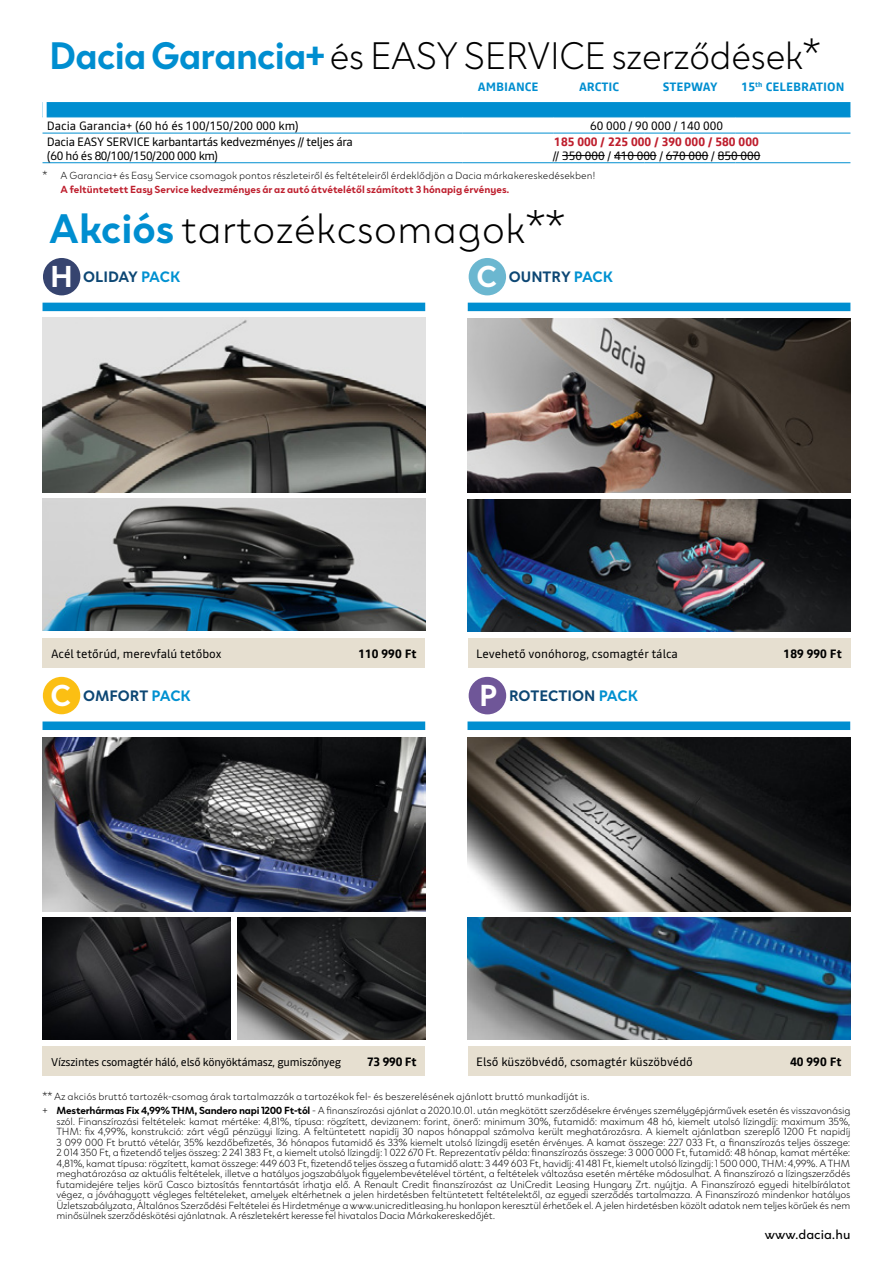
<style>
.page{position:relative;width:893px;height:1263px;background:#fff}
.page>*{position:absolute;margin:0;border:0;box-sizing:border-box;transform-origin:0 0}
.t1{font:300 42px "Dacia Spirit";color:#000}
.t2{font:300 39px "Dacia Spirit";letter-spacing:-.02em;color:#000}
.t3{font:700 15.45px "Dacia Spirit";color:#0d4774}
.t4{font:13.5px "Dacia Spirit";color:#000}
.t5{font:12px "Read";color:#000}
.t6{font:12px/13.5px "Read";letter-spacing:-.025em;color:#000}
.t7{font:700 12px "Read";color:#008ed0}
.t8{font:700 12px "Read";color:#000}
.t9{font:700 12px "Read";color:#be1e2d}
.t10{font:11.25px "Read";letter-spacing:-.02em;color:#000}
.t11{font:300 10.5px/10.5px "Dacia Spirit";color:#000;text-align:justify}
.t12{font:300 10.5px/14.7px "Dacia Spirit";letter-spacing:-.02em;color:#000}
.t13{font:700 10.5px "Dacia Spirit";color:#be1e2d}
.s1{font-weight:700;color:#008ed0}
.s2{font-size:30.75px;color:#fff}
.s3{color:#0091d1}
.s4{font-size:30.9px;color:#fff}
.s5{font-weight:700}
</style>
<div class="page">
<div style="left:43px;top:638px;width:382px;height:30px;background:#e6dfd0"></div>
<div style="left:468px;top:1046px;width:382px;height:30px;background:#e6dfd0"></div>
<div style="left:43px;top:303px;width:382px;height:8px;background:#008ed0"></div>
<div style="left:468px;top:303px;width:382px;height:8px;background:#008ed0"></div>
<div style="left:43px;top:721px;width:382px;height:9px;background:#008ed0"></div>
<div style="left:467px;top:721px;width:383px;height:9px;background:#008ed0"></div>
<div style="left:468px;top:639px;width:382px;height:29px;background:#e6dfd0"></div>
<div style="left:47px;top:102px;width:803px;height:15px;background:#008ed0"></div>
<hr style="left:43px;top:117px;width:420px;height:1px;background:#008ed0">
<hr style="left:463px;top:117px;width:91px;height:1px;background:#008ed0">
<hr style="left:554px;top:117px;width:91px;height:1px;background:#008ed0">
<hr style="left:645px;top:117px;width:91px;height:1px;background:#008ed0">
<hr style="left:736px;top:117px;width:114px;height:1px;background:#008ed0">
<hr style="left:43px;top:133px;width:420px;height:1px;background:#008ed0">
<hr style="left:463px;top:133px;width:91px;height:1px;background:#008ed0">
<hr style="left:554px;top:133px;width:91px;height:1px;background:#008ed0">
<hr style="left:645px;top:133px;width:91px;height:1px;background:#008ed0">
<hr style="left:736px;top:133px;width:114px;height:1px;background:#008ed0">
<hr style="left:43px;top:162px;width:420px;height:1px;background:#008ed0">
<hr style="left:463px;top:162px;width:91px;height:1px;background:#008ed0">
<hr style="left:554px;top:162px;width:91px;height:1px;background:#008ed0">
<hr style="left:645px;top:162px;width:91px;height:1px;background:#008ed0">
<hr style="left:736px;top:162px;width:114px;height:1px;background:#008ed0">
<hr style="left:43px;top:96px;width:4px;height:36px;background:#fff">
<hr style="left:562px;top:155px;width:43px;height:1px;background:#000">
<hr style="left:614px;top:155px;width:43px;height:1px;background:#000">
<hr style="left:666px;top:155px;width:42px;height:1px;background:#000">
<hr style="left:718px;top:155px;width:42px;height:1px;background:#000">
<img style="left:43px;top:499px;width:382px;height:131px">
<img style="left:43px;top:318px;width:382px;height:174px">
<img style="left:468px;top:499px;width:382px;height:132px">
<img style="left:468px;top:319px;width:382px;height:174px">
<img style="left:43px;top:737px;width:382px;height:174px">
<img style="left:43px;top:917px;width:188px;height:122px">
<img style="left:237px;top:917px;width:188px;height:122px">
<img style="left:468px;top:738px;width:382px;height:174px">
<img style="left:468px;top:918px;width:382px;height:122px">
<div style="left:469px;top:677px;width:37px;height:37px;background:#6f5698;border-radius:50%"></div>
<div style="left:43px;top:677px;width:37px;height:37px;background:#fbbf13;border-radius:50%"></div>
<div style="left:469px;top:258px;width:37px;height:37px;background:#6bb7d0;border-radius:50%"></div>
<div style="left:43px;top:258px;width:37px;height:37px;background:#36446f;border-radius:50%"></div>
<div style="left:43px;top:1046px;width:382px;height:30px;background:#e6dfd0"></div>
<h2 class="t2" style="left:49px;top:33px;width:773px"><span class="s1">Dacia Garancia+</span> és EASY SERVICE szerződések*</h2>
<p class="t7" style="left:478px;top:79px;width:60px">AMBIANCE</p>
<p class="t7" style="left:579px;top:79px;width:42px">ARCTI C</p>
<p class="t7" style="left:663px;top:79px;width:49px">STEPWAY</p>
<p class="t7" style="left:742px;top:79px;width:83px">15<sup>TH</sup> CELEBRATION</p>
<p class="t5" style="left:47px;top:117px;width:253px">Dacia Garancia+ (60 hó és 100/150/200 000 km)</p>
<p class="t5" style="left:590px;top:117px;width:134px">60 000 / 90 000 / 140 000</p>
<p class="t6" style="left:47px;top:135px;width:308px">Dacia EASY SERVICE karbantartás kedvezményes // teljes ára (60 hó és 80/100/150/200 000 km)</p>
<p class="t9" style="left:554px;top:133px;width:206px">185 000 / 225 000 / 390 000 / 580 000</p>
<p class="t5" style="left:553px;top:147px;width:209px">// 350 000 / 410 000 / 670 000 / 850 000</p>
<p class="t11" style="left:43px;top:170px;width:555px">* A Garancia+ és Easy Service csomagok pontos részleteiről és feltételeiről érdeklődjön a Dacia márkakereskedésekben!</p>
<p class="t13" style="left:61px;top:182px;width:450px">A feltüntetett Easy Service kedvezményes ár az autó átvételétől számított 3 hónapig érvényes.</p>
<h1 class="t1" style="left:49px;top:204px;width:517px"><span class="s1">Akciós</span> tartozékcsomagok**</h1>
<h3 class="t3" style="left:50px;top:268px;width:132px"><span class="s2">H</span> OLIDAY <span class="s3">PACK</span></h3>
<h3 class="t3" style="left:476px;top:268px;width:138px"><span class="s2">C</span> OUNTRY <span class="s3">PACK</span></h3>
<p class="t5" style="left:51px;top:646px;width:172px">Acél tetőrúd, merevfalú tetőbox</p>
<p class="t8" style="left:358px;top:645px;width:60px">110 990 FT</p>
<p class="t5" style="left:476px;top:646px;width:203px">Levehető vonóhorog, csomagtér tálca</p>
<p class="t8" style="left:784px;top:646px;width:60px">189 990 FT</p>
<h3 class="t3" style="left:51px;top:686px;width:142px"><span class="s2">C</span> OMFORT <span class="s3">PACK</span></h3>
<h3 class="t3" style="left:479px;top:686px;width:161px"><span class="s4">P</span> ROTECTION <span class="s3">PACK</span></h3>
<p class="t10" style="left:51px;top:1054px;width:292px">Vízszintes csomagtér háló, első könyöktámasz, gumiszőnyeg</p>
<p class="t8" style="left:367px;top:1053px;width:51px">73 990 FT</p>
<p class="t5" style="left:476px;top:1053px;width:218px">Első küszöbvédő, csomagtér küszöbvédő</p>
<p class="t8" style="left:790px;top:1053px;width:53px">40 990 FT</p>
<p class="t12" style="left:43px;top:1089px;width:809px">** Az akciós bruttó tartozék-csomag árak tartalmazzák a tartozékok fel- és beszerelésének ajánlott bruttó munkadíját is.<br>+ <span class="s5">Mesterhármas Fix 4,99% THM, Sandero napi 1200 Ft-tól</span> - A finanszírozási ajánlat a 2020.10.01. után megkötött szerződésekre érvényes személygépjárművek esetén és visszavonásig</p>
<p class="t11" style="left:57px;top:1116px;width:795px">szól. Finanszírozási feltételek: kamat mértéke: 4,81%, típusa: rögzített, devizanem: forint, önerő: minimum 30%, futamidő: maximum 48 hó, kiemelt utolsó lízingdíj: maximum 35%, THM: fix 4,99%, konstrukció: zárt végű pénzügyi lízing. A feltüntetett napidíj 30 napos hónappal számolva került meghatározásra. A kiemelt ajánlatban szereplő 1200 Ft napidíj 3 099 000 Ft bruttó vételár, 35% kezdőbefizetés, 36 hónapos futamidő és 33% kiemelt utolsó lízingdíj esetén érvényes. A kamat összege: 227 033 Ft, a finanszírozás teljes összege:<br>2 014 350 Ft, a fizetendő teljes összeg: 2 241 383 Ft, a kiemelt utolsó lízingdíj: 1 022 670 Ft. Reprezentatív példa: finanszírozás összege: 3 000 000 Ft, futamidő: 48 hónap, kamat mértéke:<br>4,81%, kamat típusa: rögzített, kamat összege: 449 603 Ft, fizetendő teljes összeg a futamidő alatt: 3 449 603 Ft, havidíj: 41 481 Ft, kiemelt utolsó lízingdíj: 1 500 000, THM: 4,99%. A THM meghatározása az aktuális feltételek, illetve a hatályos jogszabályok figyelembevételével történt, a feltételek változása esetén mértéke módosulhat. A finanszírozó a lízingszerződés futamidejére teljes körű Casco biztosítás fenntartását írhatja elő. A Renault Credit finanszírozást az UniCredit Leasing Hungary Zrt. nyújtja. A Finanszírozó egyedi hitelbírálatot végez, a jóváhagyott végleges feltételeket, amelyek eltérhetnek a jelen hirdetésben feltüntetett feltételektől, az egyedi szerződés tartalmazza. A Finanszírozó mindenkor hatályos Üzletszabályzata, Általános Szerződési Feltételei és Hirdetménye a www.unicreditleasing.hu honlapon keresztül érhetőek el. A jelen hirdetésben közölt adatok nem teljes körűek és nem minősülnek szerződéskötési ajánlatnak. A részletekért keresse fel hivatalos Dacia Márkakereskedőjét.</p>
<p class="t4" style="left:765px;top:1224px;width:87px">www.dacia.hu</p>
</div>
